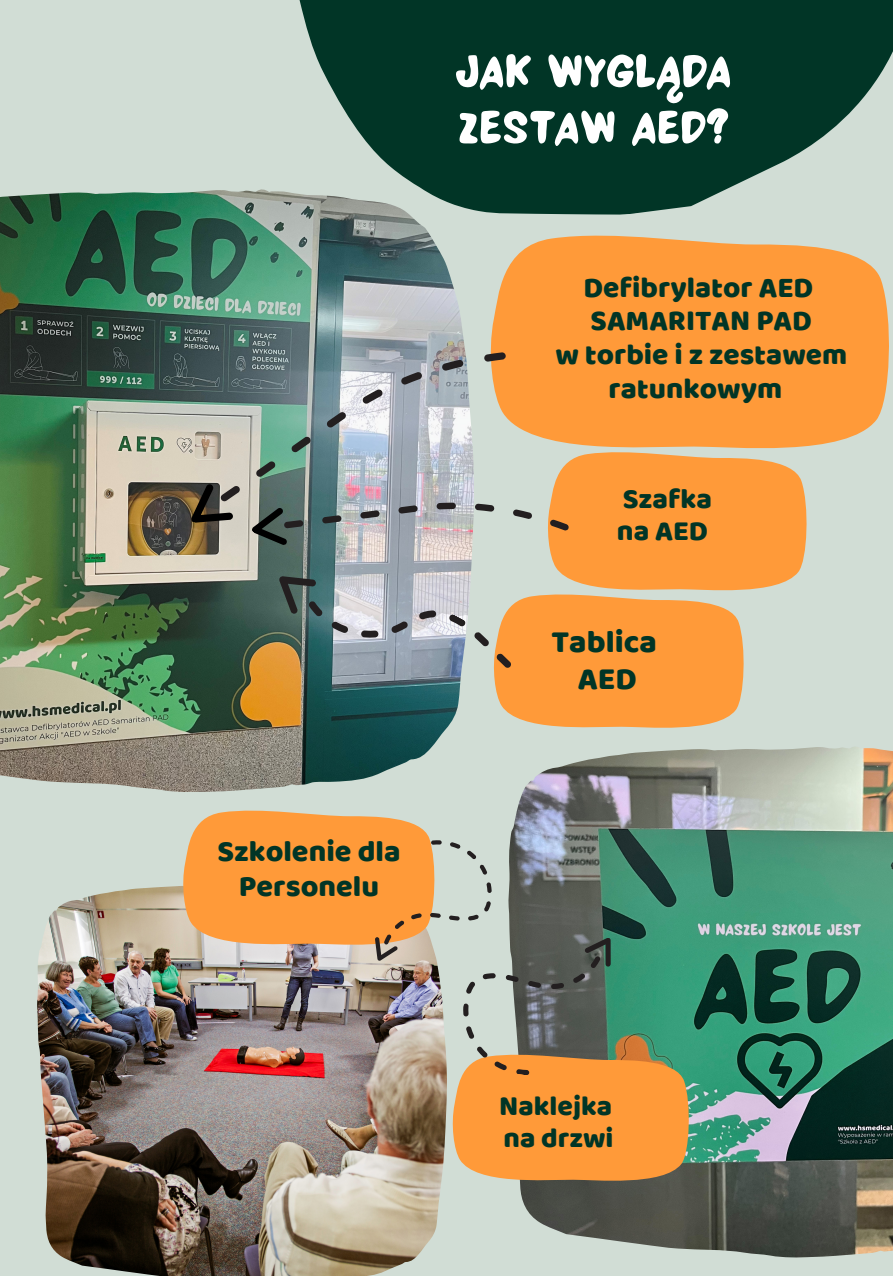
<style>
.page{position:relative;width:893px;height:1276px;background:#fff}
.page>*{position:absolute;margin:0;border:0;box-sizing:border-box;transform-origin:0 0}
.t1{font:51.75px/56.2px "NF La Lou Regular";color:#fff}
.t2{font:32.1px/36.6px "Baloo";color:#013526;text-align:center}
.t3{font:30.45px/34.7px "Baloo";color:#013526;text-align:center}
.t4{font:29.7px/33.8px "Baloo";color:#013526;text-align:center}
.t5{font:28.8px "Baloo";color:#013526}
.t6{font:28.35px "Baloo";color:#013526}
</style>
<div class="page">
<div style="left:0;top:0;width:892px;height:1276px;background:#d1ddd5"></div>
<svg style="left:299px;top:0;width:593px;height:215px;fill:#013526"></svg>
<img style="left:518px;top:747px;width:374px;height:510px">
<img style="left:37px;top:886px;width:404px;height:390px">
<svg style="left:498px;top:235px;width:391px;height:213px;background:#fb9f44"></svg>
<img style="left:181px;top:807px;width:510px;height:379px">
<img style="left:0;top:189px;width:473px;height:603px">
<svg style="left:190px;top:481px;width:29px;height:50px"></svg>
<svg style="left:219px;top:296px;width:287px;height:262px"></svg>
<svg style="left:250px;top:448px;width:557px;height:285px"></svg>
<svg style="left:282px;top:383px;width:288px;height:285px"></svg>
<p class="t1" style="left:456px;top:38px;width:277px">JAK WYGLĄDA<br>ZESTAW AED?</p>
<p class="t4" style="left:555px;top:269px;width:293px">Defibrylator AED<br>SAMARITAN PAD<br>w torbie i z zestawem ratunkowym</p>
<p class="t5" style="left:622px;top:481px;width:91px">Szafka</p>
<p class="t5" style="left:617px;top:513px;width:93px">na AED</p>
<p class="t2" style="left:551px;top:623px;width:107px">Tablica<br>AED</p>
<p class="t3" style="left:217px;top:833px;width:185px">Szkolenie dla<br>Personelu</p>
<p class="t6" style="left:499px;top:1088px;width:115px">Naklejka</p>
<h2 class="t6" style="left:503px;top:1121px;width:111px">na drzwi</h2>
</div>
